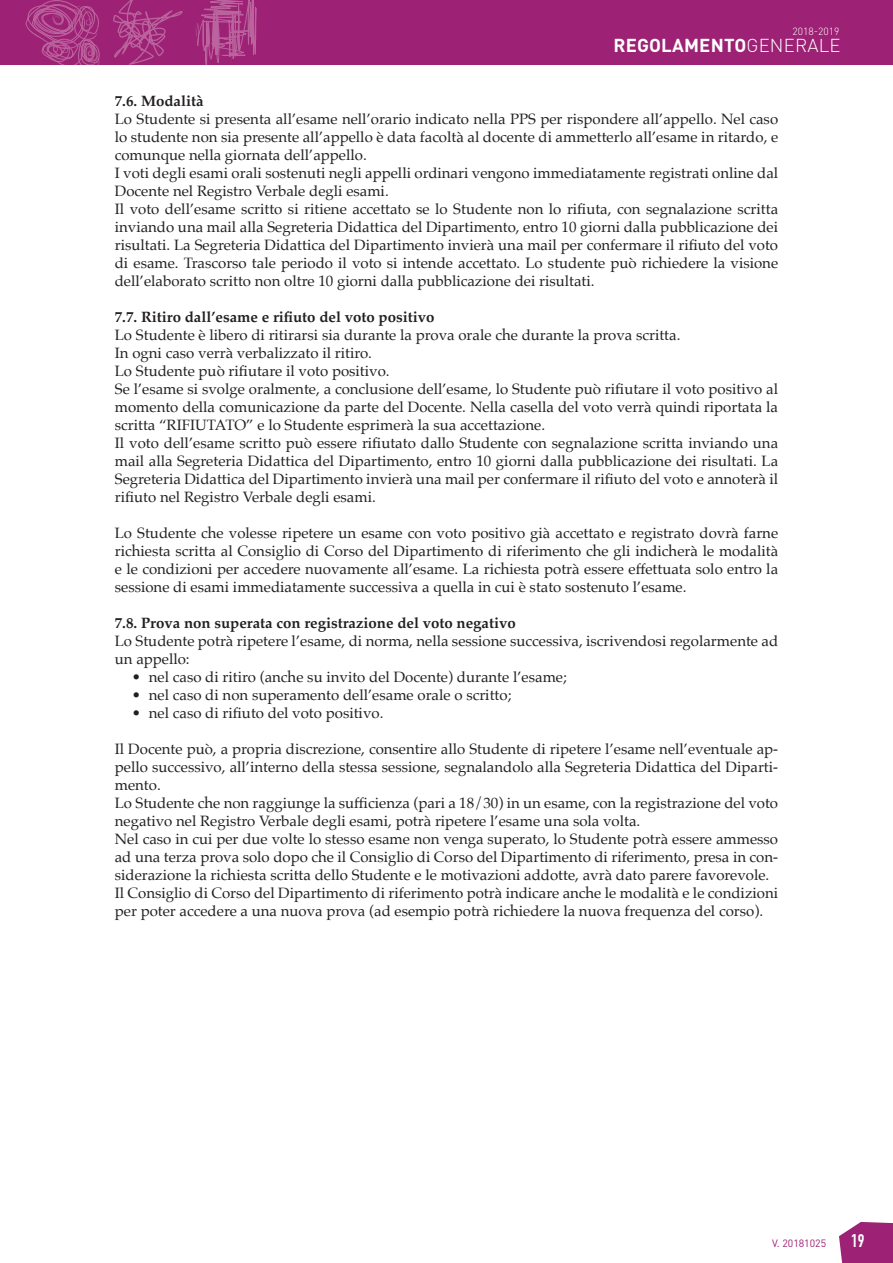
<style>
.page{position:relative;width:893px;height:1263px;background:#fff}
.page>*{position:absolute;margin:0;border:0;box-sizing:border-box;transform-origin:0 0}
.t1{font:700 18.45px "DIN Pro";letter-spacing:.01em;color:#fff}
.t2{font:700 17.85px "DIN Condensed";color:#fff}
.testo_base{font:15px/18px "Palatino";color:#231f20;text-align:justify}
.testo_bold{font:700 15px "Palatino";color:#231f20}
.t3{font:10.5px "DIN";color:#9d2174}
.t4{font:300 10.35px "DIN Pro";color:#fff}
.s1{font-weight:300}
</style>
<div class="page">
<svg style="left:839px;top:1222px;width:54px;height:41px;background:#a63681"></svg>
<div style="left:0;top:0;width:893px;height:65px;background:#9d2174"></div>
<svg style="left:196px;top:0;width:61px;height:65px"></svg>
<svg style="left:113px;top:0;width:70px;height:65px"></svg>
<svg style="left:25px;top:0;width:75px;height:65px"></svg>
<p class="t4" style="left:793px;top:24px;width:49px">2018-2019</p>
<p class="t1" style="left:613px;top:33px;width:228px">REGOLAMENTO<span class="s1">GENERALE</span></p>
<p class="testo_bold" style="left:115px;top:88px;width:90px">7.6. Modalità</p>
<p class="testo_base" style="left:115px;top:110px;width:665px">Lo Studente si presenta all’esame nell’orario indicato nella PPS per rispondere all’appello. Nel caso lo studente non sia presente all’appello è data facoltà al docente di ammetterlo all’esame in ritardo, e comunque nella giornata dell’appello.</p>
<p class="testo_base" style="left:115px;top:164px;width:665px">I voti degli esami orali sostenuti negli appelli ordinari vengono immediatamente registrati online dal<br>Docente nel Registro Verbale degli esami.</p>
<p class="testo_base" style="left:115px;top:200px;width:665px">Il voto dell’esame scritto si ritiene accettato se lo Studente non lo rifiuta, con segnalazione scritta inviando una mail alla Segreteria Didattica del Dipartimento, entro 10 giorni dalla pubblicazione dei risultati. La Segreteria Didattica del Dipartimento invierà una mail per confermare il rifiuto del voto di esame. Trascorso tale periodo il voto si intende accettato. Lo studente può richiedere la visione dell’elaborato scritto non oltre 10 giorni dalla pubblicazione dei risultati.</p>
<p class="testo_bold" style="left:115px;top:304px;width:321px">7.7. Ritiro dall’esame e rifiuto del voto positivo</p>
<p class="testo_base" style="left:115px;top:326px;width:567px">Lo Studente è libero di ritirarsi sia durante la prova orale che durante la prova scritta.</p>
<p class="testo_base" style="left:115px;top:344px;width:259px">In ogni caso verrà verbalizzato il ritiro.</p>
<p class="testo_base" style="left:115px;top:362px;width:276px">Lo Studente può rifiutare il voto positivo.</p>
<p class="testo_base" style="left:115px;top:380px;width:665px">Se l’esame si svolge oralmente, a conclusione dell’esame, lo Studente può rifiutare il voto positivo al momento della comunicazione da parte del Docente. Nella casella del voto verrà quindi riportata la scritta “RIFIUTATO” e lo Studente esprimerà la sua accettazione.</p>
<p class="testo_base" style="left:115px;top:434px;width:665px">Il voto dell’esame scritto può essere rifiutato dallo Studente con segnalazione scritta inviando una mail alla Segreteria Didattica del Dipartimento, entro 10 giorni dalla pubblicazione dei risultati. La Segreteria Didattica del Dipartimento invierà una mail per confermare il rifiuto del voto e annoterà il rifiuto nel Registro Verbale degli esami.</p>
<p class="testo_base" style="left:115px;top:524px;width:665px">Lo Studente che volesse ripetere un esame con voto positivo già accettato e registrato dovrà farne richiesta scritta al Consiglio di Corso del Dipartimento di riferimento che gli indicherà le modalità e le condizioni per accedere nuovamente all’esame. La richiesta potrà essere effettuata solo entro la sessione di esami immediatamente successiva a quella in cui è stato sostenuto l’esame.</p>
<p class="testo_bold" style="left:115px;top:610px;width:402px">7.8. Prova non superata con registrazione del voto negativo</p>
<p class="testo_base" style="left:115px;top:632px;width:665px">Lo Studente potrà ripetere l’esame, di norma, nella sessione successiva, iscrivendosi regolarmente ad un appello:</p>
<p class="testo_base" style="left:132px;top:668px;width:436px">• nel caso di ritiro (anche su invito del Docente) durante l’esame;</p>
<p class="testo_base" style="left:132px;top:686px;width:381px">• nel caso di non superamento dell’esame orale o scritto;</p>
<p class="testo_base" style="left:132px;top:704px;width:253px">• nel caso di rifiuto del voto positivo.</p>
<p class="testo_base" style="left:115px;top:740px;width:665px">Il Docente può, a propria discrezione, consentire allo Studente di ripetere l’esame nell’eventuale ap&shy;pello successivo, all’interno della stessa sessione, segnalandolo alla Segreteria Didattica del Diparti&shy;mento.</p>
<p class="testo_base" style="left:115px;top:794px;width:665px">Lo Studente che non raggiunge la sufficienza (pari a 18/30) in un esame, con la registrazione del voto negativo nel Registro Verbale degli esami, potrà ripetere l’esame una sola volta.</p>
<p class="testo_base" style="left:115px;top:830px;width:665px">Nel caso in cui per due volte lo stesso esame non venga superato, lo Studente potrà essere ammesso ad una terza prova solo dopo che il Consiglio di Corso del Dipartimento di riferimento, presa in con&shy;siderazione la richiesta scritta dello Studente e le motivazioni addotte, avrà dato parere favorevole.</p>
<p class="testo_base" style="left:115px;top:884px;width:665px">Il Consiglio di Corso del Dipartimento di riferimento potrà indicare anche le modalità e le condizioni per poter accedere a una nuova prova (ad esempio potrà richiedere la nuova frequenza del corso).</p>
<p class="t3" style="left:772px;top:1236px;width:56px">V. 20181025</p>
<p class="t2" style="left:851px;top:1230px;width:15px">19</p>
</div>
